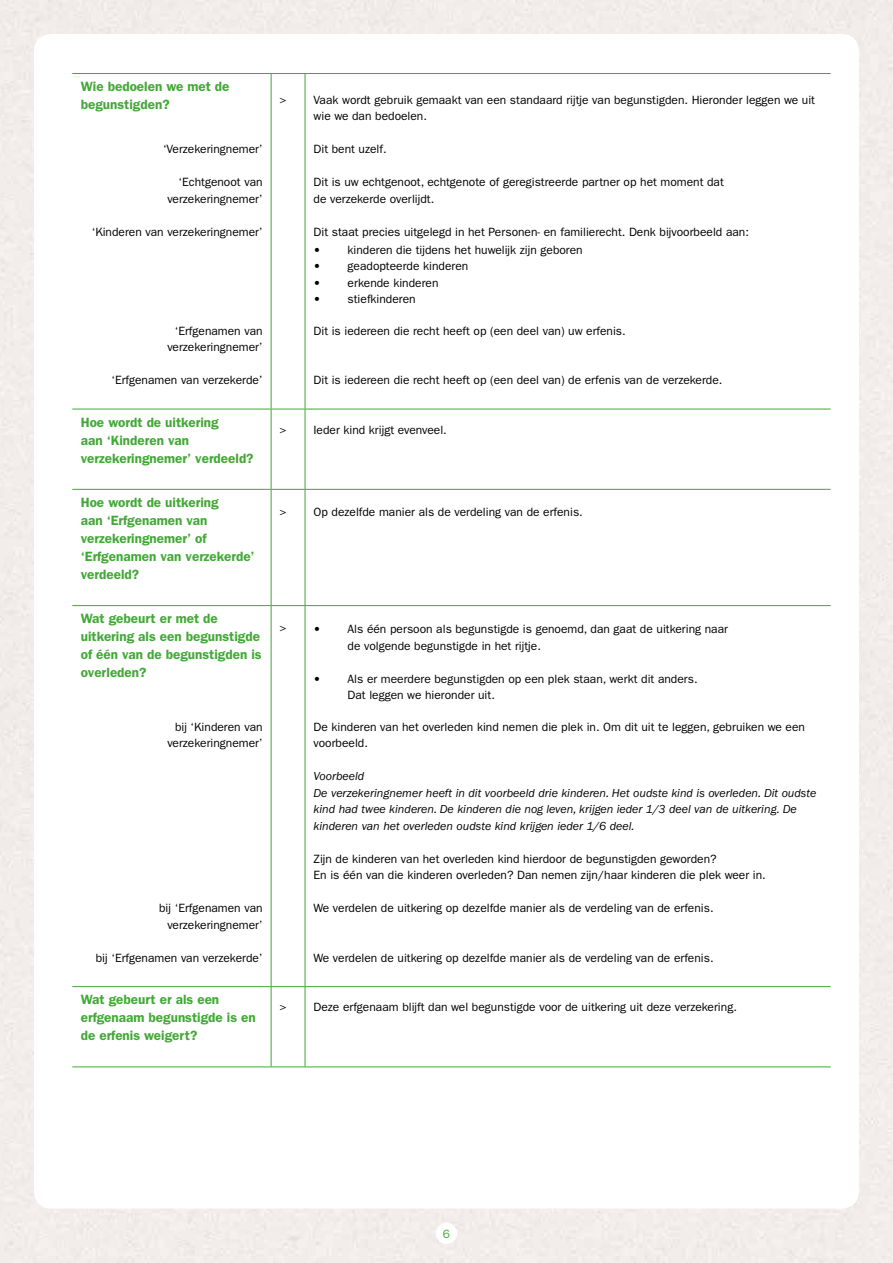
<style>
.page{position:relative;width:893px;height:1263px;background:#fff}
.page>*{position:absolute;margin:0;border:0;box-sizing:border-box;transform-origin:0 0}
.t1{font:600 13.5px/18px "ITC Franklin Gothic Std";color:#41a935}
.t2{font:12px/16.5px "ITC Franklin Gothic Std";color:#000}
.t3{font:italic 12px/16.5px "ITC Franklin Gothic Std";color:#000}
.t4{font:12px "ITC Franklin Gothic Std";color:#41a935}
.s1{font-family:"ITC Franklin Gothic Std Hvy"}
</style>
<div class="page">
<hr style="left:72px;top:73px;width:199px;height:1px;background:#41a935">
<hr style="left:271px;top:73px;width:34px;height:1px;background:#41a935">
<hr style="left:271px;top:74px;width:1px;height:335px;background:#41a935">
<hr style="left:305px;top:73px;width:526px;height:1px;background:#41a935">
<hr style="left:305px;top:74px;width:1px;height:335px;background:#41a935">
<hr style="left:72px;top:409px;width:199px;height:1px;background:#41a935">
<hr style="left:271px;top:409px;width:34px;height:1px;background:#41a935">
<hr style="left:271px;top:409px;width:1px;height:80px;background:#41a935">
<hr style="left:305px;top:409px;width:526px;height:1px;background:#41a935">
<hr style="left:305px;top:409px;width:1px;height:80px;background:#41a935">
<hr style="left:72px;top:489px;width:199px;height:1px;background:#41a935">
<hr style="left:271px;top:489px;width:34px;height:1px;background:#41a935">
<hr style="left:271px;top:490px;width:1px;height:115px;background:#41a935">
<hr style="left:305px;top:489px;width:526px;height:1px;background:#41a935">
<hr style="left:305px;top:490px;width:1px;height:115px;background:#41a935">
<hr style="left:72px;top:605px;width:199px;height:1px;background:#41a935">
<hr style="left:271px;top:605px;width:34px;height:1px;background:#41a935">
<hr style="left:271px;top:606px;width:1px;height:380px;background:#41a935">
<hr style="left:305px;top:605px;width:526px;height:1px;background:#41a935">
<hr style="left:305px;top:606px;width:1px;height:380px;background:#41a935">
<hr style="left:72px;top:986px;width:199px;height:1px;background:#41a935">
<hr style="left:271px;top:986px;width:34px;height:1px;background:#41a935">
<hr style="left:271px;top:987px;width:1px;height:79px;background:#41a935">
<hr style="left:305px;top:986px;width:526px;height:1px;background:#41a935">
<hr style="left:305px;top:987px;width:1px;height:79px;background:#41a935">
<hr style="left:72px;top:1066px;width:199px;height:1px;background:#41a935">
<hr style="left:271px;top:1066px;width:34px;height:1px;background:#41a935">
<hr style="left:305px;top:1066px;width:526px;height:1px;background:#41a935">
<p class="t1" style="left:81px;top:78px;width:150px">Wie bedoelen we met de begunstigden?</p>
<p class="t2" style="left:163px;top:141px;width:101px">‘Verzekeringnemer’</p>
<p class="t2" style="left:167px;top:174px;width:97px;text-align:right">‘Echtgenoot van verzekeringnemer’</p>
<p class="t2" style="left:92px;top:223px;width:172px">‘Kinderen van verzekeringnemer’</p>
<p class="t2" style="left:167px;top:322px;width:97px;text-align:right">‘Erfgenamen van verzekeringnemer’</p>
<p class="t2" style="left:111px;top:372px;width:153px">‘Erfgenamen van verzekerde’</p>
<p class="t2" style="left:314px;top:91px;width:503px;text-indent:-34px">&gt; Vaak wordt gebruik gemaakt van een standaard rijtje van begunstigden. Hieronder leggen we uit wie we dan bedoelen.</p>
<p class="t2" style="left:314px;top:141px;width:75px">Dit bent uzelf.</p>
<p class="t2" style="left:314px;top:174px;width:412px">Dit is uw echtgenoot, echtgenote of geregistreerde partner op het moment dat de verzekerde overlijdt.</p>
<p class="t2" style="left:314px;top:223px;width:437px">Dit staat precies uitgelegd in het Personen- en familierecht. Denk bijvoorbeeld aan:</p>
<p class="t2" style="left:314px;top:241px;width:271px"><span class="s1">•</span> kinderen die tijdens het huwelijk zijn geboren</p>
<p class="t2" style="left:314px;top:258px;width:156px"><span class="s1">•</span> geadopteerde kinderen</p>
<p class="t2" style="left:314px;top:274px;width:126px"><span class="s1">•</span> erkende kinderen</p>
<p class="t2" style="left:314px;top:291px;width:104px"><span class="s1">•</span> stiefkinderen</p>
<p class="t2" style="left:314px;top:322px;width:314px">Dit is iedereen die recht heeft op (een deel van) uw erfenis.</p>
<p class="t2" style="left:314px;top:372px;width:410px">Dit is iedereen die recht heeft op (een deel van) de erfenis van de verzekerde.</p>
<p class="t1" style="left:81px;top:413px;width:174px">Hoe wordt de uitkering<br>aan ‘Kinderen van verzekeringnemer’ verdeeld?</p>
<p class="t2" style="left:280px;top:421px;width:169px">&gt; Ieder kind krijgt evenveel.</p>
<p class="t1" style="left:81px;top:493px;width:175px">Hoe wordt de uitkering<br>aan ‘Erfgenamen van verzekeringnemer’ of ‘Erfgenamen van verzekerde’ verdeeld?</p>
<p class="t2" style="left:280px;top:504px;width:305px">&gt; Op dezelfde manier als de verdeling van de erfenis.</p>
<p class="t1" style="left:81px;top:610px;width:182px">Wat gebeurt er met de uitkering als een begunstigde of één van de begunstigden is overleden?</p>
<p class="t2" style="left:280px;top:619px;width:43px">&gt; <span class="s1">•</span></p>
<p class="t2" style="left:348px;top:621px;width:382px">Als één persoon als begunstigde is genoemd, dan gaat de uitkering naar de volgende begunstigde in het rijtje.</p>
<p class="t2" style="left:348px;top:670px;width:352px;text-indent:-34px"><span class="s1">•</span> Als er meerdere begunstigden op een plek staan, werkt dit anders.<br>Dat leggen we hieronder uit.</p>
<p class="t2" style="left:314px;top:718px;width:493px">De kinderen van het overleden kind nemen die plek in. Om dit uit te leggen, gebruiken we een voorbeeld.</p>
<p class="t3" style="left:314px;top:768px;width:504px">Voorbeeld<br>De verzekeringnemer heeft in dit voorbeeld drie kinderen. Het oudste kind is overleden. Dit oudste kind had twee kinderen. De kinderen die nog leven, krijgen ieder 1/3 deel van de uitkering. De kinderen van het overleden oudste kind krijgen ieder 1/6 deel.</p>
<p class="t2" style="left:314px;top:850px;width:454px">Zijn de kinderen van het overleden kind hierdoor de begunstigden geworden?<br>En is één van die kinderen overleden? Dan nemen zijn/haar kinderen die plek weer in.</p>
<p class="t2" style="left:314px;top:900px;width:402px">We verdelen de uitkering op dezelfde manier als de verdeling van de erfenis.</p>
<p class="t2" style="left:314px;top:949px;width:402px">We verdelen de uitkering op dezelfde manier als de verdeling van de erfenis.</p>
<p class="t2" style="left:167px;top:718px;width:97px;text-align:right">bij ‘Kinderen van verzekeringnemer’</p>
<p class="t2" style="left:159px;top:900px;width:105px;text-align:right">bij ‘Erfgenamen van verzekeringnemer’</p>
<p class="t2" style="left:96px;top:949px;width:168px">bij ‘Erfgenamen van verzekerde’</p>
<p class="t1" style="left:81px;top:991px;width:176px">Wat gebeurt er als een erfgenaam begunstigde is en de erfenis weigert?</p>
<p class="t2" style="left:280px;top:999px;width:459px">&gt; Deze erfgenaam blijft dan wel begunstigde voor de uitkering uit deze verzekering.</p>
<p class="t4" style="left:443px;top:1227px;width:9px">6</p>
</div>
